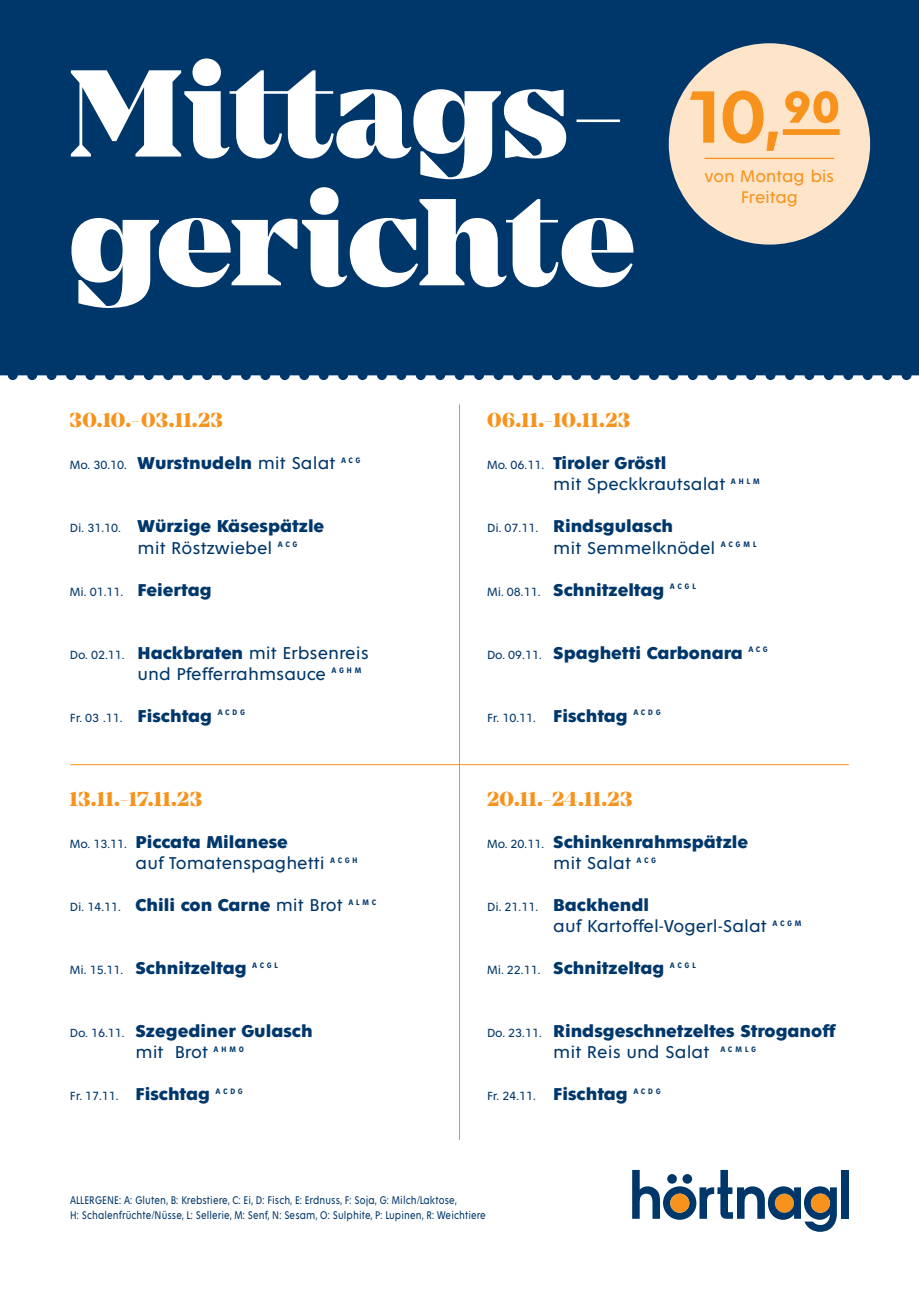
<style>
.page{position:relative;width:919px;height:1289px;background:#fff}
.page>*{position:absolute;margin:0;border:0;box-sizing:border-box;transform-origin:0 0}
.t1{font:600 79.5px "Fenomen Sans";color:#f7931d}
.Datum_Orange{font:800 21px "Mirador";letter-spacing:.04em;color:#f7931d}
.Gericht{font:700 18.45px/21px "Fenomen Sans";color:#00376b}
.Gericht-2{font:18.45px "Fenomen Sans";color:#00376b}
.t2{font:18.15px/21.3px "Fenomen Sans";letter-spacing:-.01em;color:#f7931d;text-align:center}
.Wochentag{font:12.75px "Fenomen Sans";color:#00376b}
.t3{font:12px/14.4px "Fenomen Sans";letter-spacing:.01em;color:#00376b;scale:.82 1}
.s1{font-weight:400}
.s2{font-weight:700}
</style>
<div class="page">
<div style="left:0;top:0;width:918px;height:1288px;background:#00376b"></div>
<div style="left:0;top:375px;width:918px;height:913px;background:#fff"></div>
<div style="left:841px;top:1169px;width:7px;height:49px;background:#00376b"></div>
<svg style="left:632px;top:1169px;width:204px;height:62px"></svg>
<div style="left:668px;top:43px;width:202px;height:201px;background:#fee5ca;border-radius:50%"></div>
<div style="left:782px;top:129px;width:57px;height:6px;background:#f7931d"></div>
<hr style="left:704px;top:158px;width:130px;height:1px;background:#f7931d">
<svg style="left:71px;top:187px;width:562px;height:121px"></svg>
<svg style="left:71px;top:58px;width:549px;height:121px"></svg>
<hr style="left:459px;top:404px;width:1px;height:735px;background:#f7931d">
<hr style="left:70px;top:764px;width:778px;height:1px;background:#f7931d">
<p class="Datum_Orange" style="left:70px;top:408px;width:154px">30.10.-03.11.23</p>
<p class="Wochentag" style="left:70px;top:458px;width:59px">Mo. 30.10.</p>
<p class="Gericht" style="left:138px;top:453px;width:224px">Wurstnudeln <span class="s1">mit Salat</span> <sup>A</sup> <sup>C</sup> <sup>G</sup></p>
<p class="Wochentag" style="left:70px;top:521px;width:53px">Di. 31.10.</p>
<p class="Gericht" style="left:138px;top:516px;width:188px">Würzige Käsespätzle</p>
<p class="Gericht-2" style="left:138px;top:538px;width:161px">mit Röstzwiebel <sup>A</sup> <sup>C</sup> <sup>G</sup></p>
<p class="Wochentag" style="left:70px;top:584px;width:55px">Mi. 01.11.</p>
<p class="Gericht" style="left:138px;top:579px;width:76px">Feiertag</p>
<p class="Wochentag" style="left:70px;top:647px;width:56px">Do. 02.11.</p>
<p class="Gericht-2" style="left:138px;top:643px;width:233px"><span class="s2">Hackbraten</span> mit Erbsenreis</p>
<p class="Gericht-2" style="left:138px;top:664px;width:226px">und Pfefferrahmsauce <sup>A</sup> <sup>G</sup> <sup>H</sup> <sup>M</sup></p>
<p class="Wochentag" style="left:70px;top:710px;width:54px">Fr. 03 .11.</p>
<p class="Gericht" style="left:138px;top:705px;width:109px">Fischtag <sup>A</sup> <sup>C</sup> <sup>D</sup> <sup>G</sup></p>
<p class="Datum_Orange" style="left:70px;top:786px;width:134px">13.11.-17.11.23</p>
<p class="Wochentag" style="left:70px;top:836px;width:59px">Mo. 13.11.</p>
<p class="Gericht" style="left:135px;top:831px;width:154px">Piccata Milanese</p>
<p class="Gericht-2" style="left:135px;top:853px;width:224px">auf Tomatenspaghetti <sup>A</sup> <sup>C</sup> <sup>G</sup> <sup>H</sup></p>
<p class="Wochentag" style="left:70px;top:899px;width:53px">Di. 14.11.</p>
<p class="Gericht" style="left:135px;top:894px;width:242px">Chili con Carne <span class="s1">mit Brot</span> <sup>A</sup> <sup>L</sup> <sup>M</sup> <sup>C</sup></p>
<p class="Wochentag" style="left:70px;top:962px;width:55px">Mi. 15.11.</p>
<p class="Gericht" style="left:135px;top:957px;width:144px">Schnitzeltag <sup>A</sup> <sup>C</sup> <sup>G</sup> <sup>L</sup></p>
<p class="Wochentag" style="left:70px;top:1025px;width:56px">Do. 16.11.</p>
<p class="Gericht" style="left:135px;top:1020px;width:179px">Szegediner Gulasch</p>
<p class="Gericht-2" style="left:135px;top:1042px;width:110px">mit Brot <sup>A</sup> <sup>H</sup> <sup>M</sup> <sup>O</sup></p>
<p class="Wochentag" style="left:70px;top:1088px;width:50px">Fr. 17.11.</p>
<p class="Gericht" style="left:135px;top:1083px;width:109px">Fischtag <sup>A</sup> <sup>C</sup> <sup>D</sup> <sup>G</sup></p>
<p class="t1" style="left:689px;top:75px;width:152px">10,90</p>
<p class="t2" style="left:704px;top:165px;width:131px">von Montag bis<br>Freitag</p>
<p class="Datum_Orange" style="left:487px;top:408px;width:144px">06.11.-10.11.23</p>
<p class="Wochentag" style="left:487px;top:458px;width:59px">Mo. 06.11.</p>
<p class="Gericht" style="left:553px;top:453px;width:115px">Tiroler Gröstl</p>
<p class="Gericht-2" style="left:553px;top:475px;width:208px">mit Speckkrautsalat <sup>A</sup> <sup>H</sup> <sup>L</sup> <sup>M</sup></p>
<p class="Wochentag" style="left:487px;top:521px;width:53px">Di. 07.11.</p>
<p class="Gericht" style="left:553px;top:516px;width:121px">Rindsgulasch</p>
<p class="Gericht-2" style="left:553px;top:538px;width:205px">mit Semmelknödel <sup>A</sup> <sup>C</sup> <sup>G</sup> <sup>M</sup> <sup>L</sup></p>
<p class="Wochentag" style="left:487px;top:584px;width:55px">Mi. 08.11.</p>
<p class="Gericht" style="left:553px;top:579px;width:144px">Schnitzeltag <sup>A</sup> <sup>C</sup> <sup>G</sup> <sup>L</sup></p>
<p class="Wochentag" style="left:487px;top:647px;width:56px">Do. 09.11.</p>
<p class="Gericht" style="left:553px;top:642px;width:216px">Spaghetti Carbonara <sup>A</sup> <sup>C</sup> <sup>G</sup></p>
<p class="Wochentag" style="left:487px;top:710px;width:50px">Fr. 10.11.</p>
<p class="Gericht" style="left:553px;top:705px;width:109px">Fischtag <sup>A</sup> <sup>C</sup> <sup>D</sup> <sup>G</sup></p>
<p class="Datum_Orange" style="left:487px;top:786px;width:147px">20.11.-24.11.23</p>
<p class="Wochentag" style="left:487px;top:836px;width:59px">Mo. 20.11.</p>
<p class="Gericht" style="left:553px;top:831px;width:196px">Schinkenrahmspätzle</p>
<p class="Gericht-2" style="left:553px;top:853px;width:104px">mit Salat <sup>A</sup> <sup>C</sup> <sup>G</sup></p>
<p class="Wochentag" style="left:487px;top:899px;width:53px">Di. 21.11.</p>
<p class="Gericht" style="left:553px;top:894px;width:97px">Backhendl</p>
<p class="Gericht-2" style="left:553px;top:916px;width:250px">auf Kartoffel-Vogerl-Salat <sup>A</sup> <sup>C</sup> <sup>G</sup> <sup>M</sup></p>
<p class="Wochentag" style="left:487px;top:962px;width:55px">Mi. 22.11.</p>
<p class="Gericht" style="left:553px;top:957px;width:144px">Schnitzeltag <sup>A</sup> <sup>C</sup> <sup>G</sup> <sup>L</sup></p>
<p class="Wochentag" style="left:487px;top:1025px;width:56px">Do. 23.11.</p>
<p class="Gericht" style="left:553px;top:1020px;width:283px">Rindsgeschnetzeltes Stroganoff <span class="s1">mit Reis und Salat</span> <sup>A</sup> <sup>C</sup> <sup>M</sup> <sup>L</sup> <sup>G</sup></p>
<p class="Wochentag" style="left:487px;top:1088px;width:50px">Fr. 24.11.</p>
<p class="Gericht" style="left:553px;top:1083px;width:109px">Fischtag <sup>A</sup> <sup>C</sup> <sup>D</sup> <sup>G</sup></p>
<p class="t3" style="left:70px;top:1193px;width:508px">ALLERGENE: A: Gluten, B: Krebstiere, C: Ei, D: Fisch, E: Erdnuss, F: Soja, G: Milch/Laktose,<br>H: Schalenfrüchte/Nüsse, L: Sellerie, M: Senf, N: Sesam, O: Sulphite, P: Lupinen, R: Weichtiere</p>
</div>
